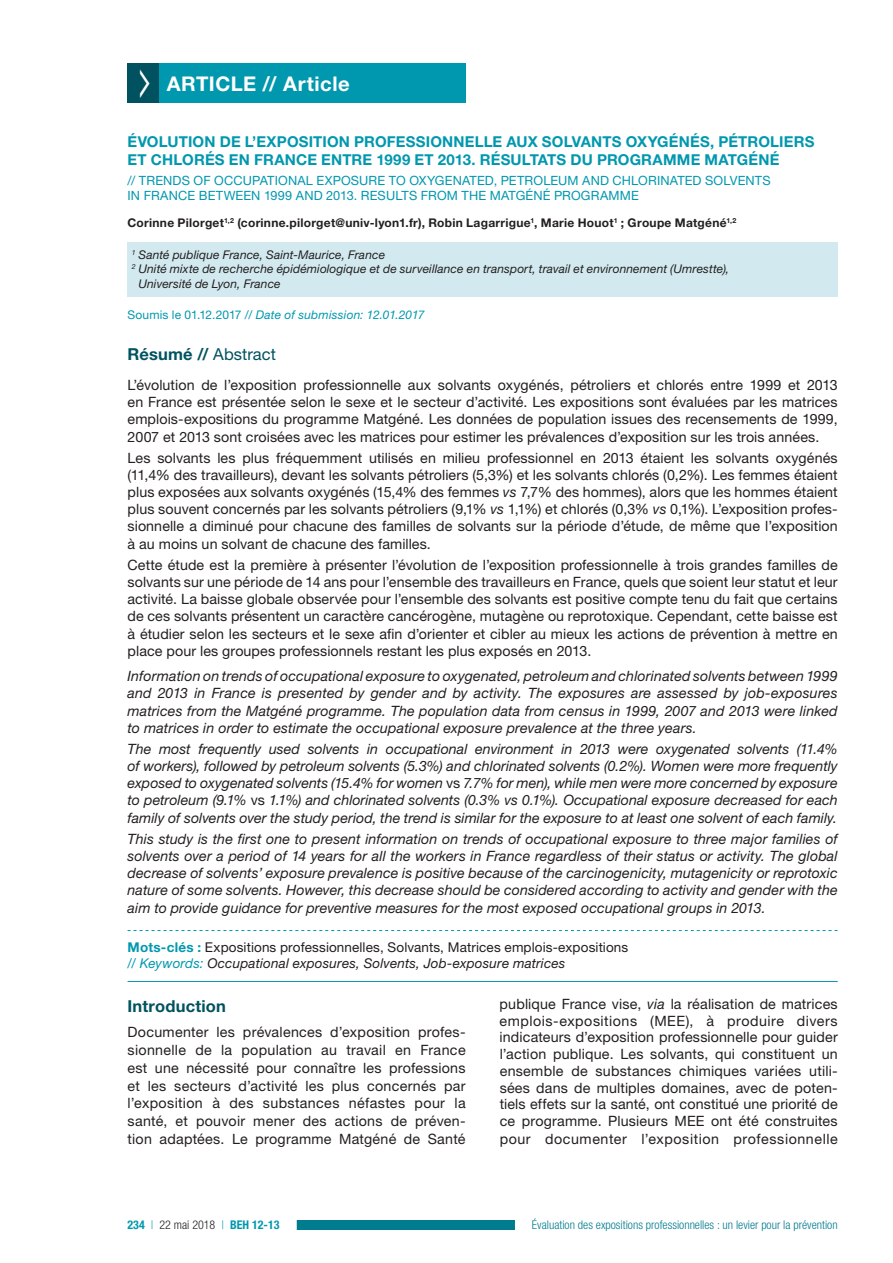
<style>
.page{position:relative;width:893px;height:1263px;background:#fff}
.page>*{position:absolute;margin:0;border:0;box-sizing:border-box;transform-origin:0 0}
.t1{font:700 20.25px "Helvetica Neue LT Std";letter-spacing:.025em;color:#fff}
.t2{font:700 16.5px "Helvetica Neue LT Std";letter-spacing:.01em;color:#005260}
.t3{font:700 15px/18px "Helvetica Neue LT Std";letter-spacing:.01em;color:#0098af}
.t4{font:14.25px/17.1px "Helvetica Neue LT Std";letter-spacing:.01em;color:#231f20;text-align:justify}
.t5{font:italic 14.25px/17.1px "Helvetica Neue LT Std";letter-spacing:.005em;color:#231f20;text-align:justify}
.t6{font:13.5px/16.2px "Helvetica Neue LT Std";letter-spacing:.01em;color:#231f20}
.t7{font:12.75px/15.3px "Helvetica Neue LT Std";letter-spacing:.01em;color:#0098af}
.t8{font:italic 12px "Helvetica Neue LT Std";letter-spacing:.01em;color:#231f20}
.t9{font:700 12px "Helvetica Neue LT Std";letter-spacing:.025em;color:#231f20}
.t10{font:300 condensed 12px "Helvetica Neue LT Std";color:#007c8f}
.t11{font:italic 12px "Helvetica Neue LT Std";letter-spacing:.015em;color:#0098af}
.t12{font:700 condensed 12px "Helvetica Neue LT Std";color:#0098af}
.s1{font-style:normal}
.s2{font-weight:400}
.s3{font-style:italic}
.s4{font-weight:700;color:#0098af}
.s5{font-style:italic;color:#0098af}
.s6{font-weight:300}
.s7{font-weight:300;color:#231f20}
</style>
<div class="page">
<div style="left:242px;top:1221px;width:596px;height:9px;background:#007c8f"></div>
<div style="left:110px;top:1219px;width:187px;height:12px;background:#fff"></div>
<div style="left:515px;top:1218px;width:340px;height:13px;background:#fff"></div>
<div style="left:159px;top:64px;width:307px;height:39px;background:#0098af"></div>
<div style="left:128px;top:242px;width:710px;height:54px;background:#d2eaef"></div>
<svg style="left:128px;top:930px;width:710px;height:1px"></svg>
<hr style="left:128px;top:981px;width:710px;height:1px;background:#0098af">
<div style="left:128px;top:64px;width:31px;height:39px;background:#005260"></div>
<h1 class="t1" style="left:167px;top:71px;width:184px">ARTICLE // Article</h1>
<p class="t3" style="left:128px;top:133px;width:688px">ÉVOLUTION DE L’EXPOSITION PROFESSIONNELLE AUX SOLVANTS OXYGÉNÉS, PÉTROLIERS<br>ET CHLORÉS EN FRANCE ENTRE 1999 ET 2013. RÉSULTATS DU PROGRAMME MATGÉNÉ</p>
<p class="t7" style="left:128px;top:173px;width:645px">// TRENDS OF OCCUPATIONAL EXPOSURE TO OXYGENATED, PETROLEUM AND CHLORINATED SOLVENTS<br>IN FRANCE BETWEEN 1999 AND 2013. RESULTS FROM THE MATGÉNÉ PROGRAMME</p>
<p class="t9" style="left:128px;top:216px;width:610px">Corinne Pilorget<sup>1,2</sup> (corinne.pilorget@univ-lyon1.fr), Robin Lagarrigue<sup>1</sup>, Marie Houot<sup>1</sup> ; Groupe Matgéné<sup>1,2</sup></p>
<p class="t8" style="left:132px;top:247px;width:255px"><sup>1</sup> Santé publique France, Saint-Maurice, France</p>
<p class="t8" style="left:132px;top:262px;width:599px"><sup>2</sup> Unité mixte de recherche épidémiologique et de surveillance en transport, travail et environnement (Umrestte),</p>
<p class="t8" style="left:139px;top:276px;width:144px">Université de Lyon, France</p>
<p class="t11" style="left:128px;top:308px;width:298px"><span class="s1">Soumis le 01.12.2017 //</span> Date of submission: 12.01.2017</p>
<p class="t2" style="left:128px;top:344px;width:150px">Résumé // <span class="s2">Abstract</span></p>
<p class="t4" style="left:128px;top:376px;width:712px">L’évolution de l’exposition professionnelle aux solvants oxygénés, pétroliers et chlorés entre 1999 et 2013 en France est présentée selon le sexe et le secteur d’activité. Les expositions sont évaluées par les matrices emplois-expositions du programme Matgéné. Les données de population issues des recensements de 1999, 2007 et 2013 sont croisées avec les matrices pour estimer les prévalences d’exposition sur les trois années.</p>
<p class="t4" style="left:128px;top:449px;width:712px">Les solvants les plus fréquemment utilisés en milieu professionnel en 2013 étaient les solvants oxygénés (11,4% des travailleurs), devant les solvants pétroliers (5,3%) et les solvants chlorés (0,2%). Les femmes étaient plus exposées aux solvants oxygénés (15,4% des femmes <span class="s3">vs</span> 7,7% des hommes), alors que les hommes étaient plus souvent concernés par les solvants pétroliers (9,1% <span class="s3">vs</span> 1,1%) et chlorés (0,3% <span class="s3">vs</span> 0,1%). L’exposition profes&shy;sionnelle a diminué pour chacune des familles de solvants sur la période d’étude, de même que l’exposition à au moins un solvant de chacune des familles.</p>
<p class="t4" style="left:128px;top:556px;width:712px">Cette étude est la première à présenter l’évolution de l’exposition professionnelle à trois grandes familles de solvants sur une période de 14 ans pour l’ensemble des travailleurs en France, quels que soient leur statut et leur activité. La baisse globale observée pour l’ensemble des solvants est positive compte tenu du fait que certains de ces solvants présentent un caractère cancérogène, mutagène ou reprotoxique. Cependant, cette baisse est à étudier selon les secteurs et le sexe afin d’orienter et cibler au mieux les actions de prévention à mettre en place pour les groupes professionnels restant les plus exposés en 2013.</p>
<p class="t5" style="left:128px;top:667px;width:712px">Information on trends of occupational exposure to oxygenated, petroleum and chlorinated solvents between 1999 and 2013 in France is presented by gender and by activity. The exposures are assessed by job-exposures matrices from the Matgéné programme. The population data from census in 1999, 2007 and 2013 were linked to matrices in order to estimate the occupational exposure prevalence at the three years.</p>
<p class="t5" style="left:128px;top:740px;width:712px">The most frequently used solvents in occupational environment in 2013 were oxygenated solvents (11.4% of workers), followed by petroleum solvents (5.3%) and chlorinated solvents (0.2%). Women were more frequently exposed to oxygenated solvents (15.4% for women <span class="s1">vs</span> 7.7% for men), while men were more concerned by exposure to petroleum (9.1% <span class="s1">vs</span> 1.1%) and chlorinated solvents (0.3% vs 0.1%). Occupational exposure decreased for each family of solvents over the study period, the trend is similar for the exposure to at least one solvent of each family.</p>
<p class="t5" style="left:128px;top:830px;width:712px">This study is the first one to present information on trends of occupational exposure to three major families of solvents over a period of 14 years for all the workers in France regardless of their status or activity. The global decrease of solvents’ exposure prevalence is positive because of the carcinogenicity, mutagenicity or reprotoxic nature of some solvents. However, this decrease should be considered according to activity and gender with the aim to provide guidance for preventive measures for the most exposed occupational groups in 2013.</p>
<p class="t6" style="left:128px;top:939px;width:502px"><span class="s4">Mots-clés :</span> Expositions professionnelles, Solvants, Matrices emplois-expositions <span class="s5">// Keywords:</span> <span class="s3">Occupational exposures, Solvents, Job-exposure matrices</span></p>
<p class="t2" style="left:128px;top:995px;width:100px">Introduction</p>
<p class="t4" style="left:128px;top:1023px;width:340px;line-height:17.7px">Documenter les prévalences d’exposition profes&shy;sionnelle de la population au travail en France est une nécessité pour connaître les professions et les secteurs d’activité les plus concernés par l’exposition à des substances néfastes pour la santé, et pouvoir mener des actions de préven&shy;tion adaptées. Le programme Matgéné de Santé</p>
<p class="t4" style="left:500px;top:995px;width:340px">publique France vise, <span class="s3">via</span> la réalisation de matrices emplois-expositions (MEE), à produire divers indicateurs d’exposition professionnelle pour guider l’action publique. Les solvants, qui constituent un ensemble de substances chimiques variées utili&shy;sées dans de multiples domaines, avec de poten&shy;tiels effets sur la santé, ont constitué une priorité de ce programme. Plusieurs MEE ont été construites pour documenter l’exposition professionnelle</p>
<p class="t12" style="left:128px;top:1217px;width:153px">234 <span class="s6">|</span> <span class="s7">22 mai 2018</span> <span class="s6">|</span> BEH 12-13</p>
<p class="t10" style="left:532px;top:1218px;width:307px">Évaluation des expositions professionnelles : un levier pour la prévention</p>
</div>
